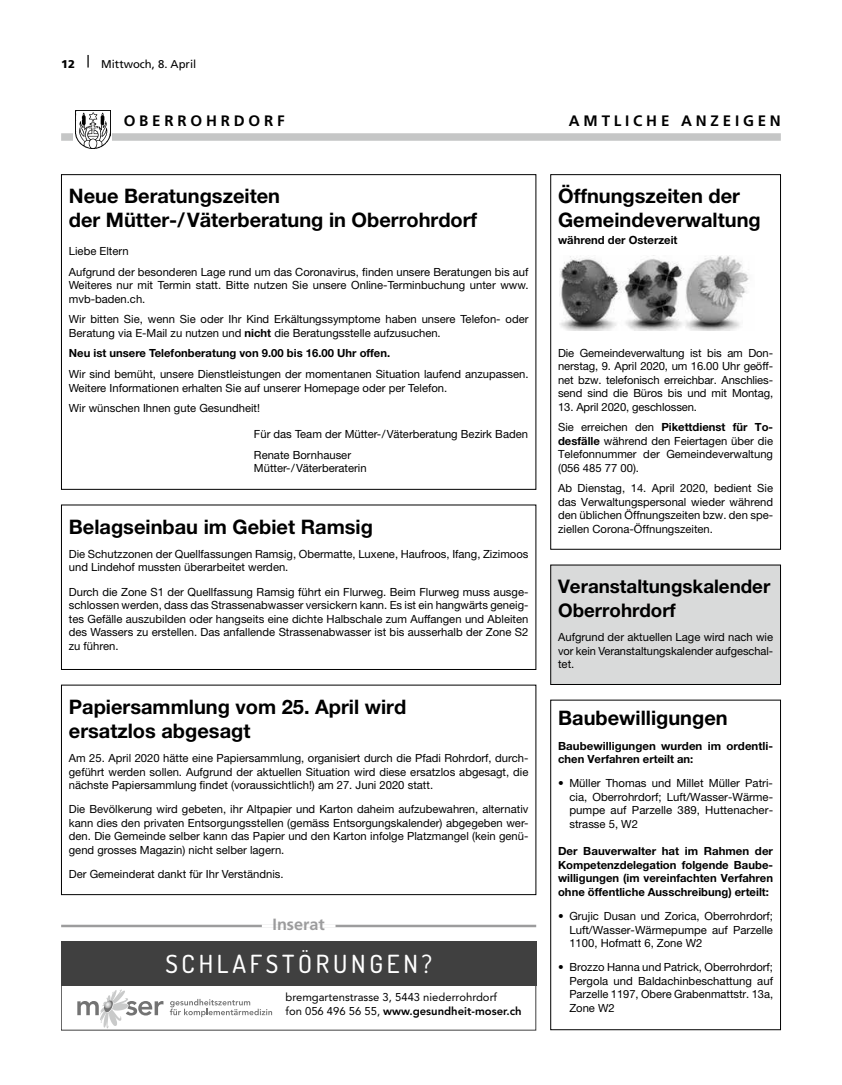
<style>
.page{position:relative;width:842px;height:1085px;background:#fff}
.page>*{position:absolute;margin:0;border:0;box-sizing:border-box;transform-origin:0 0}
.t1{font:500 25px "Dosis";letter-spacing:.15em;color:#fff}
.t2{font:700 20px/24px "Helvetica Neue LT Std";color:#000}
.t3{font:700 18.75px/24px "Helvetica Neue LT Std";color:#000}
.t4{font:700 16.25px "Frutiger LT Std";color:#9c9c9d}
.t5{font:700 15.12px "Frutiger LT Std";letter-spacing:.25em;color:#000}
.t6{font:11.25px/13.5px "Helvetica Neue LT Std";color:#000;text-align:justify}
.t7{font:700 11.25px/13.5px "Helvetica Neue LT Std";color:#000}
.t8{font:11.25px/13.8px "Avenir";color:#000}
.t9{font:11.25px "Frutiger LT Std";color:#000}
.t10{font:900 11.25px "Frutiger LT Std";color:#000}
.s1{font-weight:700}
.s2{font-weight:800}
</style>
<div class="page">
<svg style="left:87px;top:55px;width:2px;height:13px"></svg>
<div style="left:61px;top:133px;width:719px;height:8px;background:#c5c6c6"></div>
<svg style="left:73px;top:110px;width:39px;height:31px"></svg>
<img style="left:76px;top:111px;width:34px;height:38px">
<div style="left:61px;top:174px;width:475px;height:315px;border:1px solid #000"></div>
<div style="left:550px;top:565px;width:230px;height:119px;background:#d9dada"></div>
<div style="left:550px;top:174px;width:230px;height:375px;border:1px solid #000"></div>
<img style="left:559px;top:256px;width:190px;height:75px">
<svg style="left:170px;top:999px;width:102px;height:17px"></svg>
<svg style="left:77px;top:989px;width:86px;height:39px"></svg>
<div style="left:61px;top:941px;width:475px;height:44px;background:#404040"></div>
<hr style="left:61px;top:924px;width:475px;height:3px;background:#9c9c9d">
<hr style="left:262px;top:924px;width:73px;height:3px;background:#fff">
<p class="t10" style="left:61px;top:57px;width:15px">12</p>
<p class="t9" style="left:101px;top:57px;width:97px">Mittwoch, 8. April</p>
<h3 class="t5" style="left:124px;top:112px;width:162px">OBERROHRDORF</h3>
<h3 class="t5" style="left:569px;top:112px;width:213px">AMTLICHE ANZEIGEN</h3>
<h2 class="t2" style="left:558px;top:184px;width:204px">Öffnungszeiten der<br>Gemeindeverwaltung</h2>
<p class="t7" style="left:558px;top:233px;width:121px">während der Osterzeit</p>
<h2 class="t2" style="left:69px;top:184px;width:410px">Neue Beratungszeiten<br>der Mütter-/Väterberatung in Oberrohrdorf</h2>
<p class="t6" style="left:69px;top:241px;width:461px;line-height:20.6px">Liebe Eltern<br>Aufgrund der besonderen Lage rund um das Coronavirus, finden unsere Beratungen bis auf</p>
<p class="t6" style="left:69px;top:278px;width:461px">Weiteres nur mit Termin statt. Bitte nutzen Sie unsere Online-Terminbuchung unter www. mvb-baden.ch.</p>
<p class="t6" style="left:69px;top:312px;width:461px">Wir bitten Sie, wenn Sie oder Ihr Kind Erkältungssymptome haben unsere Telefon- oder<br>Beratung via E-Mail zu nutzen und <span class="s1">nicht</span> die Beratungsstelle aufzusuchen.</p>
<p class="t7" style="left:69px;top:346px;width:323px">Neu ist unsere Telefonberatung von 9.00 bis 16.00 Uhr offen.</p>
<p class="t6" style="left:69px;top:367px;width:461px">Wir sind bemüht, unsere Dienstleistungen der momentanen Situation laufend anzupassen.<br>Weitere Informationen erhalten Sie auf unserer Homepage oder per Telefon.</p>
<p class="t6" style="left:69px;top:401px;width:193px">Wir wünschen Ihnen gute Gesundheit!</p>
<p class="t6" style="left:254px;top:423px;width:275px;line-height:20.6px">Für das Team der Mütter-/Väterberatung Bezirk Baden<br>Renate Bornhauser</p>
<p class="t6" style="left:254px;top:461px;width:114px">Mütter-/Väterberaterin</p>
<p class="t6" style="left:558px;top:346px;width:216px">Die Gemeindeverwaltung ist bis am Don&shy;nerstag, 9. April 2020, um 16.00 Uhr geöff&shy;net bzw. telefonisch erreichbar. Anschlies&shy;send sind die Büros bis und mit Montag,</p>
<p class="t6" style="left:558px;top:396px;width:216px;line-height:20.6px">13. April 2020, geschlossen.<br>Sie erreichen den <span class="s1">Pikettdienst für To-</span></p>
<p class="t6" style="left:558px;top:434px;width:216px"><span class="s1">desfälle</span> während den Feiertagen über die Telefonnummer der Gemeindeverwaltung (056 485 77 00).</p>
<p class="t6" style="left:558px;top:481px;width:216px">Ab Dienstag, 14. April 2020, bedient Sie das Verwaltungspersonal wieder während den üblichen Öffnungszeiten bzw. den spe-</p>
<h2 class="t2" style="left:69px;top:514px;width:305px">Belagseinbau im Gebiet Ramsig</h2>
<p class="t6" style="left:558px;top:522px;width:156px">ziellen Corona-Öffnungszeiten.</p>
<p class="t6" style="left:69px;top:547px;width:461px">Die Schutzzonen der Quellfassungen Ramsig, Obermatte, Luxene, Haufroos, Ifang, Zizimoos und Lindehof mussten überarbeitet werden.</p>
<p class="t6" style="left:69px;top:584px;width:461px">Durch die Zone S1 der Quellfassung Ramsig führt ein Flurweg. Beim Flurweg muss ausge&shy;schlossen werden, dass das Strassenabwasser versickern kann. Es ist ein hangwärts geneig&shy;tes Gefälle auszubilden oder hangseits eine dichte Halbschale zum Auffangen und Ableiten des Wassers zu erstellen. Das anfallende Strassenabwasser ist bis ausserhalb der Zone S2 zu führen.</p>
<h3 class="t3" style="left:558px;top:573px;width:214px">Veranstaltungskalender<br>Oberrohrdorf</h3>
<p class="t6" style="left:558px;top:630px;width:216px">Aufgrund der aktuellen Lage wird nach wie vor kein Veranstaltungskalender aufgeschal&shy;tet.</p>
<h2 class="t2" style="left:69px;top:694px;width:339px">Papiersammlung vom 25. April wird ersatzlos abgesagt</h2>
<p class="t6" style="left:69px;top:751px;width:461px">Am 25. April 2020 hätte eine Papiersammlung, organisiert durch die Pfadi Rohrdorf, durch&shy;geführt werden sollen. Aufgrund der aktuellen Situation wird diese ersatzlos abgesagt, die nächste Papiersammlung findet (voraussichtlich!) am 27. Juni 2020 statt.</p>
<p class="t6" style="left:69px;top:802px;width:461px">Die Bevölkerung wird gebeten, ihr Altpapier und Karton daheim aufzubewahren, alternativ kann dies den privaten Entsorgungsstellen (gemäss Entsorgungskalender) abgegeben wer&shy;den. Die Gemeinde selber kann das Papier und den Karton infolge Platzmangel (kein genü&shy;gend grosses Magazin) nicht selber lagern.</p>
<p class="t6" style="left:69px;top:866px;width:216px">Der Gemeinderat dankt für Ihr Verständnis.</p>
<h3 class="t4" style="left:272px;top:914px;width:54px">Inserat</h3>
<h1 class="t1" style="left:165px;top:947px;width:268px">SCHLAFSTÖRUNGEN?</h1>
<p class="t8" style="left:285px;top:990px;width:238px">bremgartenstrasse 3, 5443 niederrohrdorf<br>fon 056 496 56 55, <span class="s2">www.gesundheit-moser.ch</span></p>
<h2 class="t2" style="left:558px;top:705px;width:171px">Baubewilligungen</h2>
<p class="t7" style="left:558px;top:738px;width:216px">Baubewilligungen wurden im ordentli&shy;chen Verfahren erteilt an:</p>
<p class="t6" style="left:569px;top:776px;width:205px;text-indent:-11px">• Müller Thomas und Millet Müller Patri&shy;cia, Oberrohrdorf; Luft/Wasser-Wärme&shy;pumpe auf Parzelle 389, Huttenacher&shy;strasse 5, W2</p>
<p class="t7" style="left:558px;top:844px;width:216px;text-align:justify">Der Bauverwalter hat im Rahmen der Kompetenzdelegation folgende Baube&shy;willigungen (im vereinfachten Verfahren ohne öffentliche Ausschreibung) erteilt:</p>
<p class="t6" style="left:569px;top:909px;width:205px;text-indent:-11px">• Grujic Dusan und Zorica, Oberrohrdorf; Luft/Wasser-Wärmepumpe auf Parzelle 1100, Hofmatt 6, Zone W2</p>
<p class="t6" style="left:569px;top:960px;width:205px;text-indent:-11px">• Brozzo Hanna und Patrick, Oberrohrdorf; Pergola und Baldachinbeschattung auf Parzelle 1197, Obere Grabenmattstr. 13a, Zone W2</p>
</div>
